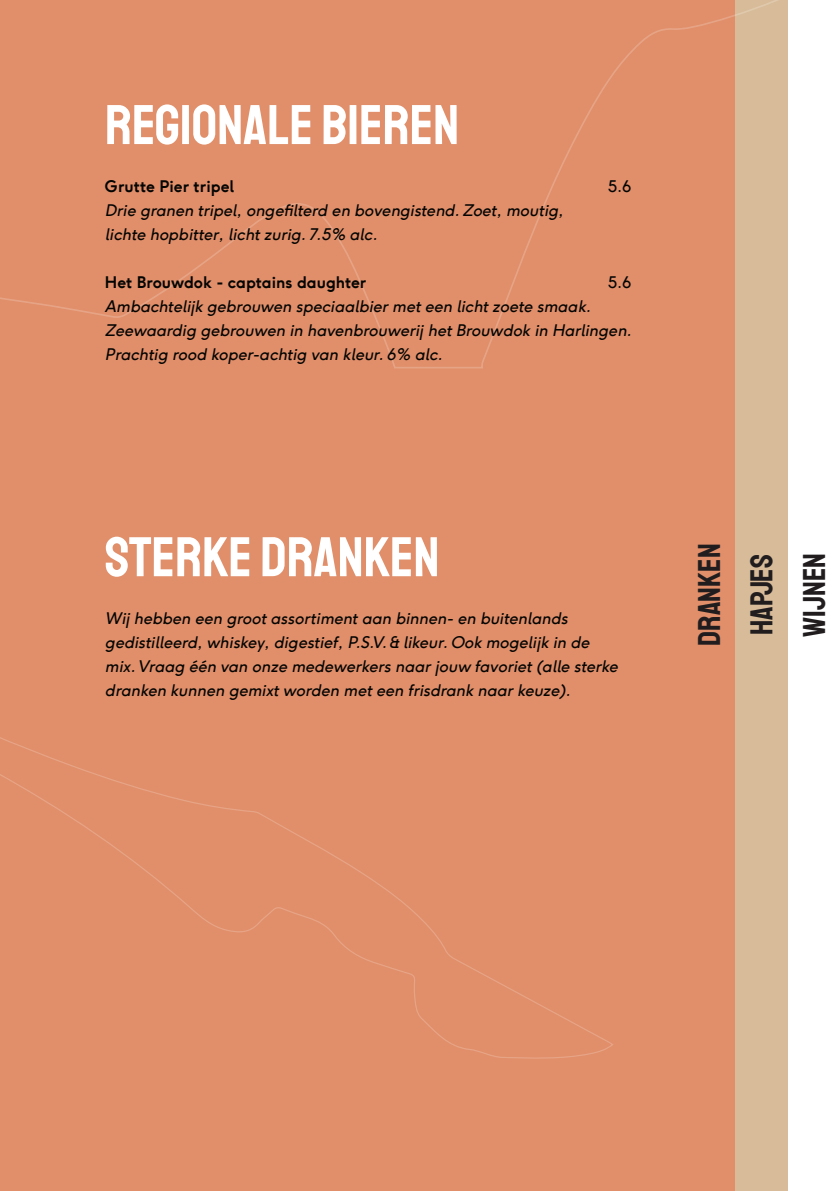
<style>
.page{position:relative;width:840px;height:1191px;background:#fff}
.page>*{position:absolute;margin:0;border:0;box-sizing:border-box;transform-origin:0 0}
.t1{font:56px "Staatliches";color:#fff}
.t2{font:32px "Staatliches";color:#211d1f}
.t3{font:italic 16px/24px "F37 Ginger";color:#040503}
.t4{font:700 16px "F37 Ginger";color:#040503}
.t5{font:16px "F37 Ginger";color:#040503}
</style>
<div class="page">
<div style="left:734px;top:0;width:53px;height:1191px;background:#d8bc99"></div>
<div style="left:0;top:0;width:734px;height:1191px;background:#e18f6a"></div>
<svg style="left:0;top:0;width:788px;height:370px"></svg>
<svg style="left:0;top:737px;width:613px;height:322px"></svg>
<p class="t1" style="left:105px;top:88px;width:355px">REGIONALE BIEREN</p>
<p class="t4" style="left:105px;top:176px;width:131px">Grutte Pier tripel</p>
<p class="t5" style="left:607px;top:176px;width:25px">5.6</p>
<p class="t3" style="left:105px;top:198px;width:463px">Drie granen tripel,ongefilterd en bovengistend.Zoet,moutig,</p>
<p class="t3" style="left:105px;top:222px;width:277px">lichte hopbitter,lichtzurig.7.5% alc.</p>
<p class="t4" style="left:105px;top:272px;width:263px">Het Brouwdok - captains daughter</p>
<p class="t5" style="left:607px;top:272px;width:25px">5.6</p>
<p class="t3" style="left:105px;top:294px;width:531px">Ambachtelijk gebrouwen speciaalbiermeteen lichtzoete smaak.<br>Zeewaardig gebrouwen in havenbrouwerijhetBrouwdok in Harlingen.<br>Prachtig rood koper-achtig van kleur.6% alc.</p>
<p class="t1" style="left:105px;top:520px;width:336px">STERKE DRANKEN</p>
<p class="t3" style="left:105px;top:606px;width:517px">Wijhebben een grootassortimentaan binnen- en buitenlands gedistilleerd,whiskey,digestief,P.S.V.&amp; likeur.Ook mogelijk in de mix.Vraag één van onze medewerkers naarjouw favoriet(alle sterke dranken kunnen gemixtworden meteen frisdrank naarkeuze).</p>
<p class="t2" style="left:687px;top:646px;width:104px;rotate:-90deg">DRANKEN</p>
<p class="t2" style="left:739px;top:635px;width:82px;rotate:-90deg">HAPJES</p>
<p class="t2" style="left:792px;top:636px;width:85px;rotate:-90deg">WIJNEN</p>
</div>
